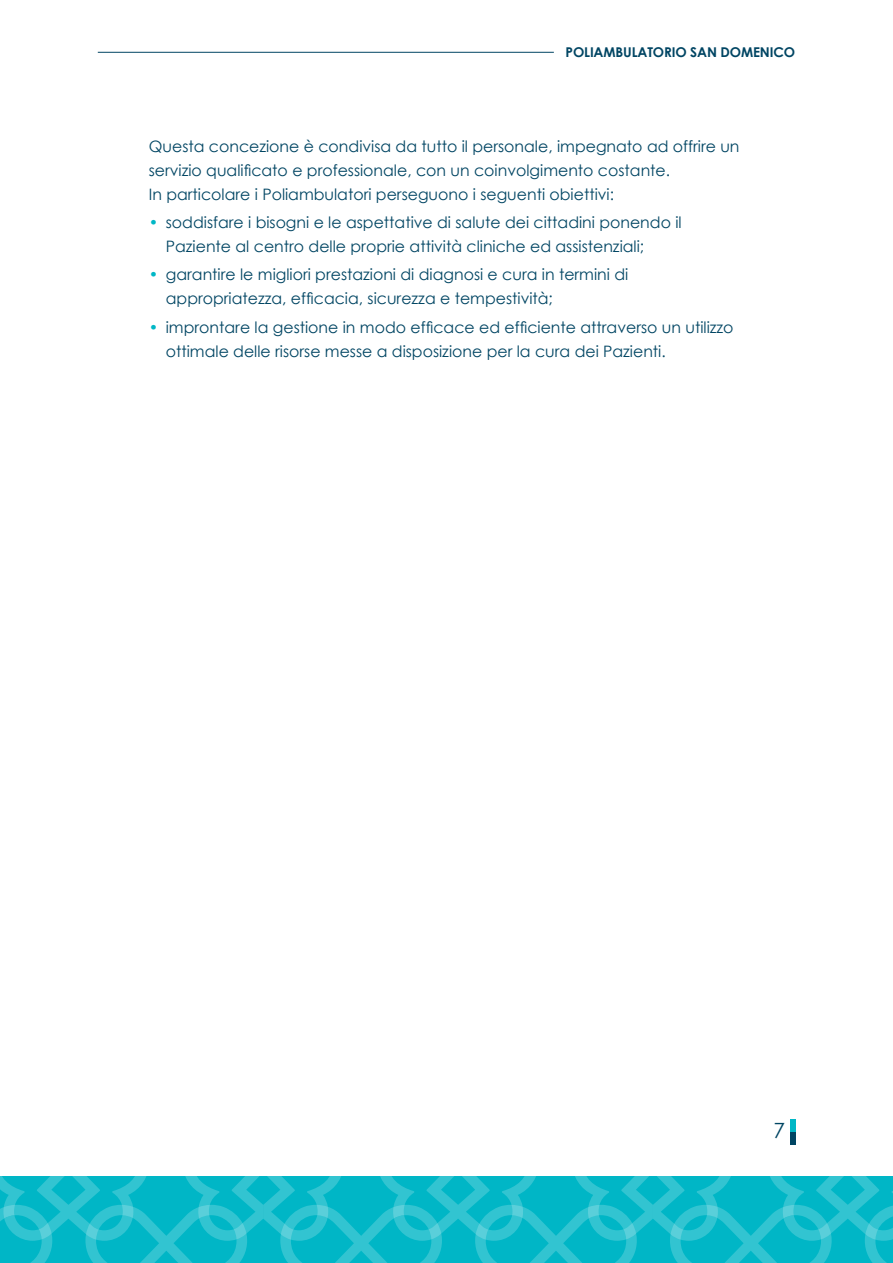
<style>
.page{position:relative;width:893px;height:1263px;background:#fff}
.page>*{position:absolute;margin:0;border:0;box-sizing:border-box;transform-origin:0 0}
.t1{font:21px "Century Gothic";color:#004563}
.t2{font:15.75px/24px "Century Gothic";color:#004563}
.t3{font:700 13.5px "Century Gothic";letter-spacing:-.01em;color:#004563}
.s1{color:#00b7c6}
</style>
<div class="page">
<svg style="left:0;top:1176px;width:893px;height:87px;background:#14bbca"></svg>
<hr style="left:98px;top:52px;width:456px;height:1px;background:#004563">
<div style="left:790px;top:1132px;width:5px;height:12px;background:#004563"></div>
<div style="left:790px;top:1119px;width:5px;height:13px;background:#00b7c6"></div>
<p class="t3" style="left:566px;top:42px;width:231px">POLIAMBULATORIO SAN DOMENICO</p>
<p class="t2" style="left:149px;top:134px;width:592px">Questa concezione è condivisa da tutto il personale, impegnato ad offrire un servizio qualificato e professionale, con un coinvolgimento costante.<br>In particolare i Poliambulatori perseguono i seguenti obiettivi:</p>
<p class="t2" style="left:166px;top:210px;width:517px;text-indent:-17px"><span class="s1">•</span> soddisfare i bisogni e le aspettative di salute dei cittadini ponendo il<br>Paziente al centro delle proprie attività cliniche ed assistenziali;</p>
<p class="t2" style="left:166px;top:262px;width:464px;text-indent:-17px"><span class="s1">•</span> garantire le migliori prestazioni di diagnosi e cura in termini di appropriatezza, efficacia, sicurezza e tempestività;</p>
<p class="t2" style="left:166px;top:315px;width:569px;text-indent:-17px"><span class="s1">•</span> improntare la gestione in modo efficace ed efficiente attraverso un utilizzo ottimale delle risorse messe a disposizione per la cura dei Pazienti.</p>
<h1 class="t1" style="left:773px;top:1116px;width:13px">7</h1>
</div>
